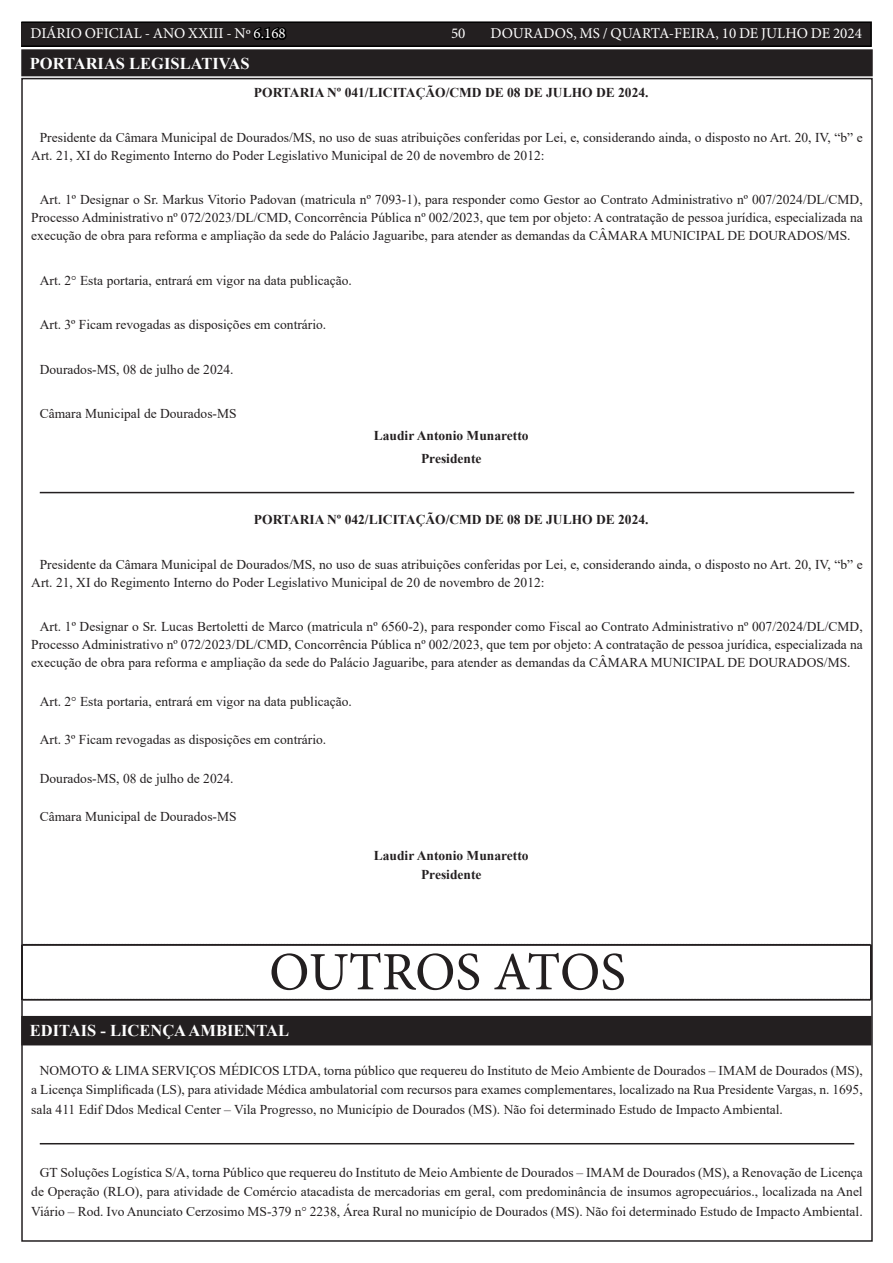
<style>
.page{position:relative;width:893px;height:1263px;background:#fff}
.page>*{position:absolute;margin:0;border:0;box-sizing:border-box;transform-origin:0 0}
.t1{font:54px "Minion Pro";letter-spacing:-.005em;color:#231f20}
.TEXTO{font:700 16.5px "Times New Roman";color:#fff}
.t2{font:15px "Minion Pro";color:#fff}
.TEXTO-2{font:13.5px/18px "Times New Roman";color:#231f20;text-align:justify}
.TEXTO-3{font:700 13.5px "Times New Roman";color:#231f20}
.s1{color:#000}
</style>
<div class="page">
<div style="left:21px;top:22px;width:850px;height:24px;background:#231f20"></div>
<div style="left:21px;top:21px;width:851px;height:26px;border:2px solid #000"></div>
<hr style="left:40px;top:492px;width:814px;height:1px;background:#231f20">
<hr style="left:40px;top:1143px;width:814px;height:1px;background:#231f20">
<div style="left:23px;top:1018px;width:846px;height:25px;background:#231f20"></div>
<div style="left:21px;top:1016px;width:850px;height:29px;border:4px solid #231f20"></div>
<div style="left:23px;top:51px;width:848px;height:23px;background:#231f20"></div>
<div style="left:21px;top:49px;width:852px;height:27px;border:4px solid #231f20"></div>
<svg style="left:21px;top:944px;width:851px;height:57px"></svg>
<p class="t2" style="left:31px;top:24px;width:257px">DIÁRIO OFICIAL - ANO XXIII - Nº <span class="s1">6.168</span></p>
<p class="t2" style="left:451px;top:24px;width:16px">50</p>
<p class="t2" style="left:490px;top:24px;width:373px">DOURADOS, MS / QUARTA-FEIRA, 10 DE JULHO DE 2024</p>
<p class="TEXTO" style="left:30px;top:52px;width:221px">PORTARIAS LEGISLATIVAS</p>
<p class="TEXTO-3" style="left:254px;top:83px;width:396px">PORTARIA Nº 041/LICITAÇÃO/CMD DE 08 DE JULHO DE 2024.</p>
<p class="TEXTO-2" style="left:31px;top:128px;width:833px;text-indent:9px">Presidente da Câmara Municipal de Dourados/MS, no uso de suas atribuições conferidas por Lei, e, considerando ainda, o disposto no Art. 20, IV, “b” e<br>Art. 21, XI do Regimento Interno do Poder Legislativo Municipal de 20 de novembro de 2012:</p>
<p class="TEXTO-2" style="left:31px;top:190px;width:833px;text-indent:9px">Art. 1º Designar o Sr. Markus Vitorio Padovan (matricula nº 7093-1), para responder como Gestor ao Contrato Administrativo nº 007/2024/DL/CMD, Processo Administrativo nº 072/2023/DL/CMD, Concorrência Pública nº 002/2023, que tem por objeto: A contratação de pessoa jurídica, especializada na execução de obra para reforma e ampliação da sede do Palácio Jaguaribe, para atender as demandas da CÂMARA MUNICIPAL DE DOURADOS/MS.</p>
<p class="TEXTO-2" style="left:40px;top:271px;width:314px">Art. 2° Esta portaria, entrará em vigor na data publicação.</p>
<p class="TEXTO-2" style="left:40px;top:315px;width:288px">Art. 3º Ficam revogadas as disposições em contrário.</p>
<p class="TEXTO-2" style="left:40px;top:360px;width:195px">Dourados-MS, 08 de julho de 2024.</p>
<p class="TEXTO-2" style="left:40px;top:404px;width:198px">Câmara Municipal de Dourados-MS</p>
<p class="TEXTO-3" style="left:374px;top:426px;width:156px">Laudir Antonio Munaretto</p>
<p class="TEXTO-3" style="left:421px;top:448px;width:62px">Presidente</p>
<p class="TEXTO-3" style="left:254px;top:510px;width:396px">PORTARIA Nº 042/LICITAÇÃO/CMD DE 08 DE JULHO DE 2024.</p>
<p class="TEXTO-2" style="left:31px;top:555px;width:833px;text-indent:9px">Presidente da Câmara Municipal de Dourados/MS, no uso de suas atribuições conferidas por Lei, e, considerando ainda, o disposto no Art. 20, IV, “b” e<br>Art. 21, XI do Regimento Interno do Poder Legislativo Municipal de 20 de novembro de 2012:</p>
<p class="TEXTO-2" style="left:31px;top:617px;width:833px;text-indent:9px">Art. 1º Designar o Sr. Lucas Bertoletti de Marco (matricula nº 6560-2), para responder como Fiscal ao Contrato Administrativo nº 007/2024/DL/CMD, Processo Administrativo nº 072/2023/DL/CMD, Concorrência Pública nº 002/2023, que tem por objeto: A contratação de pessoa jurídica, especializada na execução de obra para reforma e ampliação da sede do Palácio Jaguaribe, para atender as demandas da CÂMARA MUNICIPAL DE DOURADOS/MS.</p>
<p class="TEXTO-2" style="left:40px;top:692px;width:314px">Art. 2° Esta portaria, entrará em vigor na data publicação.</p>
<p class="TEXTO-2" style="left:40px;top:730px;width:288px">Art. 3º Ficam revogadas as disposições em contrário.</p>
<p class="TEXTO-2" style="left:40px;top:769px;width:195px">Dourados-MS, 08 de julho de 2024.</p>
<p class="TEXTO-2" style="left:40px;top:807px;width:198px">Câmara Municipal de Dourados-MS</p>
<p class="TEXTO-3" style="left:374px;top:845px;width:156px">Laudir Antonio Munaretto</p>
<p class="TEXTO-3" style="left:421px;top:865px;width:62px">Presidente</p>
<p class="t1" style="left:269px;top:936px;width:358px">OUTROS ATOS</p>
<p class="TEXTO" style="left:30px;top:1018px;width:261px">EDITAIS - LICENÇA AMBIENTAL</p>
<p class="TEXTO-2" style="left:31px;top:1060px;width:833px;line-height:19.5px;text-indent:9px">NOMOTO &amp; LIMA SERVIÇOS MÉDICOS LTDA, torna público que requereu do Instituto de Meio Ambiente de Dourados – IMAM de Dourados (MS), a Licença Simplificada (LS), para atividade Médica ambulatorial com recursos para exames complementares, localizado na Rua Presidente Vargas, n. 1695, sala 411 Edif Ddos Medical Center – Vila Progresso, no Município de Dourados (MS). Não foi determinado Estudo de Impacto Ambiental.</p>
<p class="TEXTO-2" style="left:31px;top:1162px;width:833px;line-height:19.5px;text-indent:9px">GT Soluções Logística S/A, torna Público que requereu do Instituto de Meio Ambiente de Dourados – IMAM de Dourados (MS), a Renovação de Licença de Operação (RLO), para atividade de Comércio atacadista de mercadorias em geral, com predominância de insumos agropecuários., localizada na Anel Viário – Rod. Ivo Anunciato Cerzosimo MS-379 n° 2238, Área Rural no município de Dourados (MS). Não foi determinado Estudo de Impacto Ambiental.</p>
</div>
